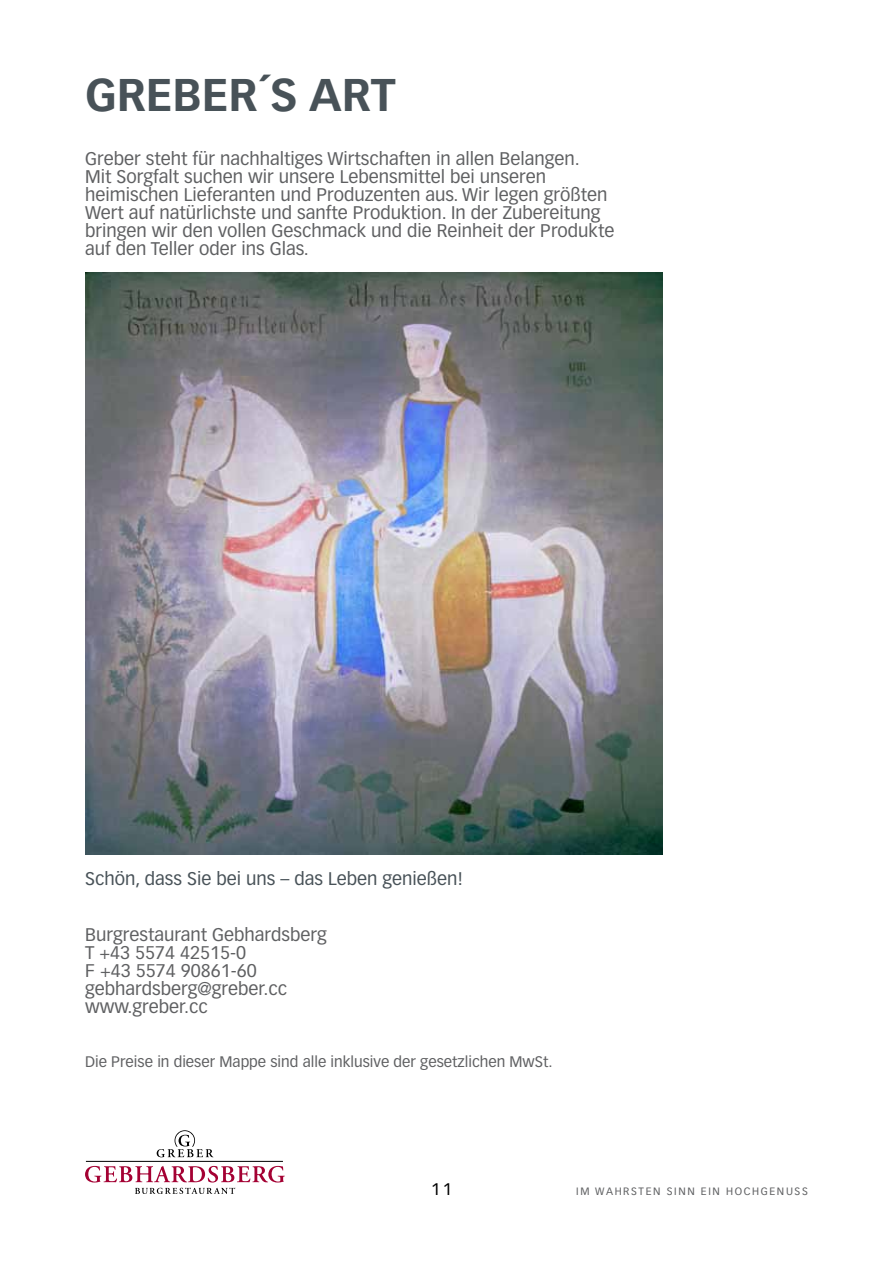
<style>
.page{position:relative;width:893px;height:1263px;background:#fff}
.page>*{position:absolute;margin:0;border:0;box-sizing:border-box;transform-origin:0 0}
.t1{font:700 45px "Vectora LH";color:#485258}
.t2{font:18px/18px "Vectora LH";color:#5f6062}
.t3{font:18px "Vectora LH";color:#485258}
.t4{font:16.5px "Vectora LH";color:#000}
.t5{font:15px "Vectora LH";color:#5f6062}
.t6{font:10.5px "Vectora LH";letter-spacing:.155em;color:#5f6062}
</style>
<div class="page">
<svg style="left:157px;top:1130px;width:56px;height:27px"></svg>
<hr style="left:86px;top:1161px;width:197px;height:1px;background:#000">
<svg style="left:85px;top:1166px;width:200px;height:28px"></svg>
<img style="left:85px;top:273px;width:577px;height:582px">
<h1 class="t1" style="left:85px;top:68px;width:283px">GREBER´S ART</h1>
<p class="t2" style="left:85px;top:150px;width:531px">Greber steht für nachhaltiges Wirtschaften in allen Belangen.<br>Mit Sorgfalt suchen wir unsere Lebensmittel bei unseren heimischen Lieferanten und Produzenten aus. Wir legen größten Wert auf natürlichste und sanfte Produktion. In der Zubereitung bringen wir den vollen Geschmack und die Reinheit der Produkte auf den Teller oder ins Glas.</p>
<p class="t3" style="left:85px;top:868px;width:380px">Schön, dass Sie bei uns – das Leben genießen!</p>
<p class="t2" style="left:85px;top:926px;width:243px">Burgrestaurant Gebhardsberg<br>T +43 5574 42515-0<br>F +43 5574 90861-60 gebhardsberg@greber.cc www.greber.cc</p>
<p class="t5" style="left:85px;top:1053px;width:469px">Die Preise in dieser Mappe sind alle inklusive der gesetzlichen MwSt.</p>
<p class="t4" style="left:431px;top:1179px;width:22px">11</p>
<p class="t6" style="left:576px;top:1185px;width:233px">IM WAHRSTEN SINN EIN HOCHGENUSS</p>
</div>
